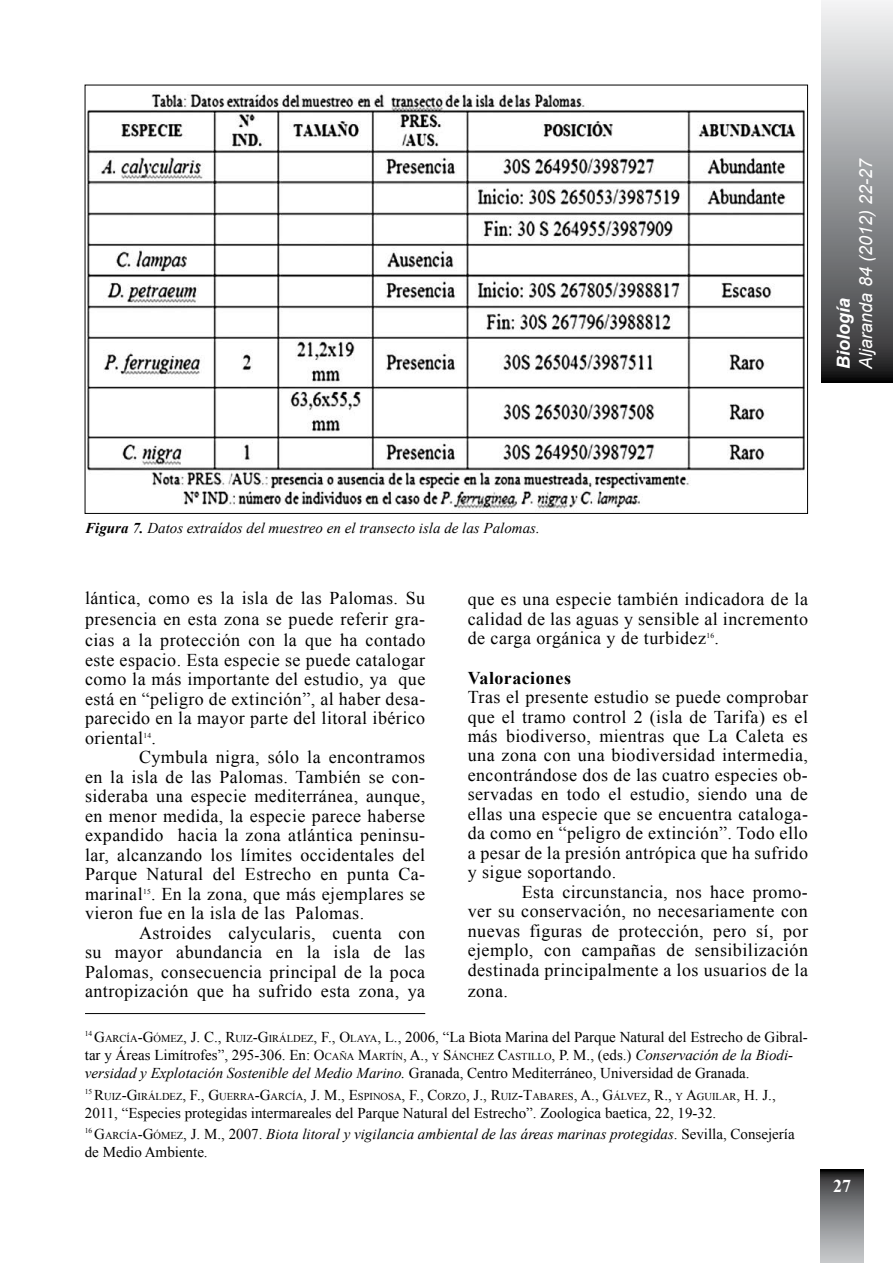
<style>
.page{position:relative;width:893px;height:1263px;background:#fff}
.page>*{position:absolute;margin:0;border:0;box-sizing:border-box;transform-origin:0 0}
.t1{font:18px/19.5px "Times New Roman";letter-spacing:.025em;color:#000;text-align:justify}
.t2{font:italic 18px "Arial";letter-spacing:-.005em;color:#fff}
.t3{font:700 18px "Times New Roman";letter-spacing:.025em;color:#000}
.t4{font:italic 700 18px "Arial";color:#fff}
.t5{font:700 18px "Times New Roman";color:#fff}
.t6{font:15px/18px "Times New Roman";color:#000}
.t7{font:italic 15px "Times New Roman";color:#000}
.t8{font:10.5px "Times New Roman";color:#000}
.t9{font:7.5px "Times New Roman";color:#000}
.s1{font-weight:700}
.s2{font-style:inherit}
.s3{font-size:10.5px}
.s4{font-style:italic}
.s5{font-size:15px}
</style>
<div class="page">
<svg style="left:821px;top:1170px;width:43px;height:93px;background:#818385"></svg>
<img style="left:87px;top:92px;width:718px;height:417px">
<svg style="left:821px;top:1px;width:72px;height:381px;background:#909193"></svg>
<hr style="left:85px;top:1013px;width:340px;height:1px;background:#000">
<p class="t2" style="left:854px;top:368px;width:211px;rotate:-90deg">Aljaranda 84 (2012) 22-27</p>
<p class="t4" style="left:832px;top:368px;width:73px;rotate:-90deg">Biología</p>
<p class="t7" style="left:85px;top:517px;width:456px"><span class="s1">Figura 7.</span> Datos extraídos del muestreo en el transecto isla de las Palomas.</p>
<p class="t1" style="left:85px;top:588px;width:342px;line-height:20px">lántica, como es la isla de las Palomas. Su presencia en esta zona se puede referir gra&shy;cias a la protección con la que ha contado este espacio. Esta especie se puede catalogar como la más importante del estudio, ya que está en “peligro de extinción”, al haber desa&shy;parecido en la mayor parte del litoral ibérico oriental</p>
<p class="t9" style="left:144px;top:730px;width:9px">14</p>
<p class="t1" style="left:151px;top:727px;width:6px">.</p>
<p class="t1" style="left:139px;top:747px;width:288px">Cymbula nigra, sólo la encontramos</p>
<p class="t1" style="left:85px;top:766px;width:342px">en la isla de las Palomas. También se con-</p>
<p class="t1" style="left:85px;top:786px;width:342px">sideraba una especie mediterránea, aunque,</p>
<p class="t1" style="left:85px;top:805px;width:342px">en menor medida, la especie parece haberse</p>
<p class="t1" style="left:85px;top:825px;width:342px">expandido hacia la zona atlántica peninsu-</p>
<p class="t1" style="left:85px;top:844px;width:342px">lar, alcanzando los límites occidentales del</p>
<p class="t1" style="left:85px;top:864px;width:342px">Parque Natural del Estrecho en punta Ca-</p>
<p class="t1" style="left:85px;top:883px;width:59px">marinal</p>
<p class="t9" style="left:143px;top:886px;width:9px">15</p>
<p class="t1" style="left:85px;top:883px;width:342px;text-indent:66px">. En la zona, que más ejemplares se vieron fue en la isla de las Palomas.</p>
<p class="t1" style="left:85px;top:922px;width:342px;text-indent:54px">Astroides calycularis, cuenta con su mayor abundancia en la isla de las Palomas, consecuencia principal de la poca antropización que ha sufrido esta zona, ya</p>
<p class="t1" style="left:468px;top:589px;width:342px">que es una especie también indicadora de la calidad de las aguas y sensible al incremento de carga orgánica y de turbidez</p>
<p class="t9" style="left:706px;top:631px;width:9px">16</p>
<p class="t1" style="left:714px;top:628px;width:6px">.</p>
<p class="t3" style="left:468px;top:665px;width:105px">Valoraciones</p>
<p class="t1" style="left:468px;top:687px;width:342px">Tras el presente estudio se puede comprobar que el tramo control 2 (isla de Tarifa) es el más biodiverso, mientras que La Caleta es una zona con una biodiversidad intermedia, encontrándose dos de las cuatro especies ob&shy;servadas en todo el estudio, siendo una de ellas una especie que se encuentra cataloga&shy;da como en “peligro de extinción”. Todo ello a pesar de la presión antrópica que ha sufrido y sigue soportando.</p>
<p class="t1" style="left:468px;top:882px;width:342px;text-indent:54px">Esta circunstancia, nos hace promo&shy;ver su conservación, no necesariamente con nuevas figuras de protección, pero sí, por ejemplo, con campañas de sensibilización destinada principalmente a los usuarios de la zona.</p>
<p class="t6" style="left:85px;top:1028px;width:725px"><sup>14</sup> <span class="s2">G</span><span class="s3">ARCÍA</span><span class="s2">-G</span><span class="s3">ÓMEZ</span><span class="s2">, J. C., R</span><span class="s3">UIZ</span><span class="s2">-G</span><span class="s3">IRÁLDEZ</span><span class="s2">, F., O</span><span class="s3">LAYA</span><span class="s2">, L.,</span> 2006, “La Biota Marina del Parque Natural del Estrecho de Gibral&shy;tar y Áreas Limítrofes”, 295-306. En: <span class="s2">O</span><span class="s3">CAÑA</span> <span class="s2">M</span><span class="s3">ARTÍN</span><span class="s2">, A.,</span> <span class="s3">Y</span> <span class="s2">S</span> <span class="s3">ÁNCHEZ</span> <span class="s2">C</span><span class="s3">ASTILLO</span><span class="s2">, P. M.,</span> (eds.) <span class="s4">Conservación de la Biodi&shy;versidad y Explotación Sostenible del Medio Marino.</span> Granada, Centro Mediterráneo, Universidad de Granada.</p>
<p class="t8" style="left:85px;top:1089px;width:692px"><sup>15</sup> <span class="s5">R</span>UIZ<span class="s5">-G</span>IRÁLDEZ<span class="s5">, F., G</span>UERRA<span class="s5">-G</span>ARCÍA<span class="s5">, J. M., E</span>SPINOSA<span class="s5">, F., C</span>ORZO<span class="s5">, J., R</span>UIZ<span class="s5">-T</span>ABARES<span class="s5">, A., G</span>ÁLVEZ<span class="s5">, R.,</span> Y <span class="s5">A</span>GUILAR<span class="s5">, H. J.,</span></p>
<p class="t6" style="left:85px;top:1102px;width:711px;line-height:21.1px">2011, “Especies protegidas intermareales del Parque Natural del Estrecho”. Zoologica baetica, 22, 19-32.<br><sup>16</sup> <span class="s2">G</span><span class="s3">ARCÍA</span><span class="s2">-G</span><span class="s3">ÓMEZ</span><span class="s2">, J. M.,</span> 2007. <span class="s4">Biota litoral y vigilancia ambiental de las áreas marinas protegidas</span>. Sevilla, Consejería</p>
<p class="t6" style="left:85px;top:1142px;width:124px">de Medio Ambiente.</p>
<p class="t5" style="left:833px;top:1174px;width:19px">27</p>
</div>
